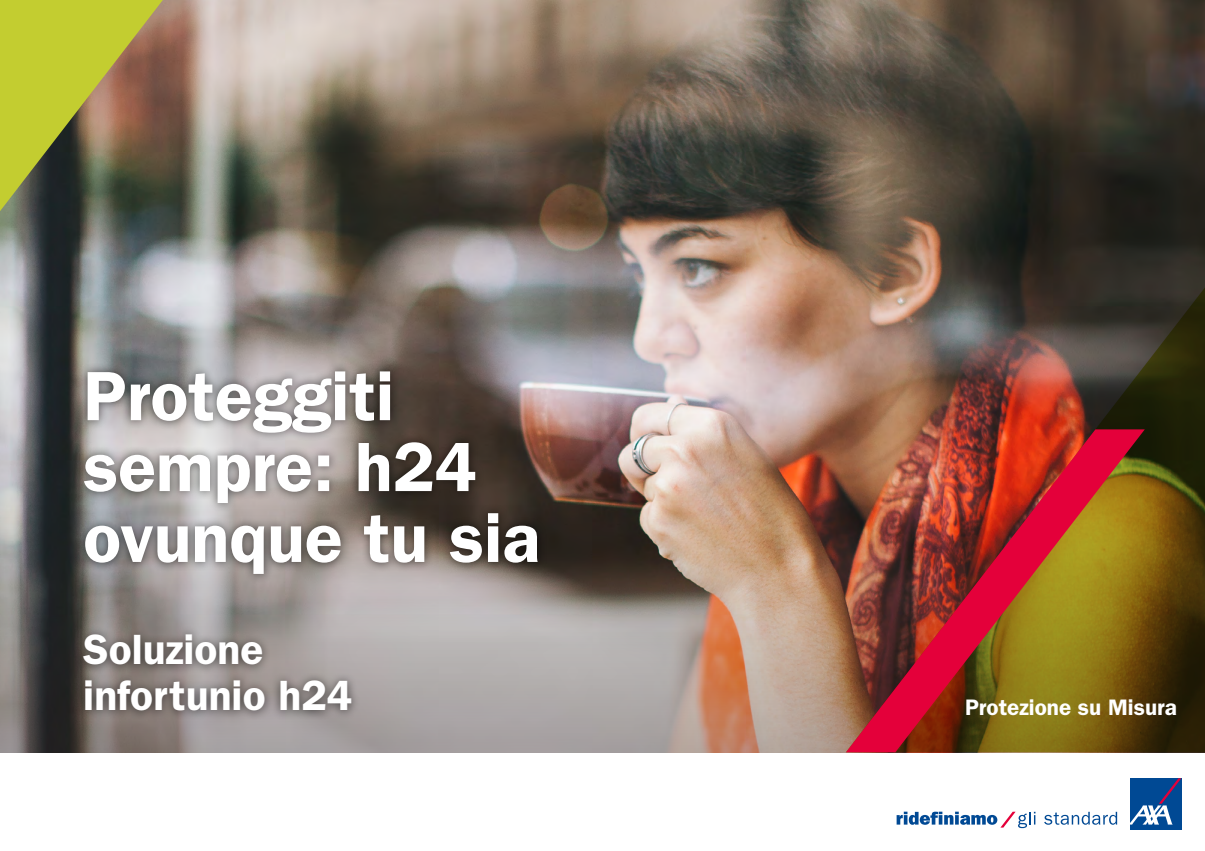
<style>
.page{position:relative;width:1205px;height:851px;background:#fff}
.page>*{position:absolute;margin:0;border:0;box-sizing:border-box;transform-origin:0 0}
.t1{font:600 70px/70.9px "ITC Franklin Gothic Std";color:#fff}
.t2{font:600 42.5px/46px "ITC Franklin Gothic Std";color:#fff}
.t3{font:600 22.5px "ITC Franklin Gothic Std";color:#fff}
</style>
<div class="page">
<img style="left:1px;top:0;width:1204px;height:482px">
<img style="left:0;top:482px;width:846px;height:270px">
<svg style="left:0;top:0;width:163px;height:211px;background:#95913b"></svg>
<img style="left:846px;top:159px;width:359px;height:593px">
<svg style="left:1044px;top:811px;width:73px;height:13px"></svg>
<div style="left:1130px;top:778px;width:51px;height:51px;background:#004994"></div>
<svg style="left:1130px;top:778px;width:51px;height:46px"></svg>
<svg style="left:896px;top:811px;width:139px;height:17px"></svg>
<img style="left:846px;top:429px;width:299px;height:323px">
<div style="left:75px;top:361px;width:472px;height:359px;background:#000;opacity:.6"></div>
<p class="t1" style="left:83px;top:361px;width:458px">Proteggiti sempre: h24 ovunque tu sia</p>
<p class="t2" style="left:83px;top:626px;width:271px">Soluzione infortunio h24</p>
<p class="t3" style="left:965px;top:694px;width:213px">Protezione su Misura</p>
</div>
